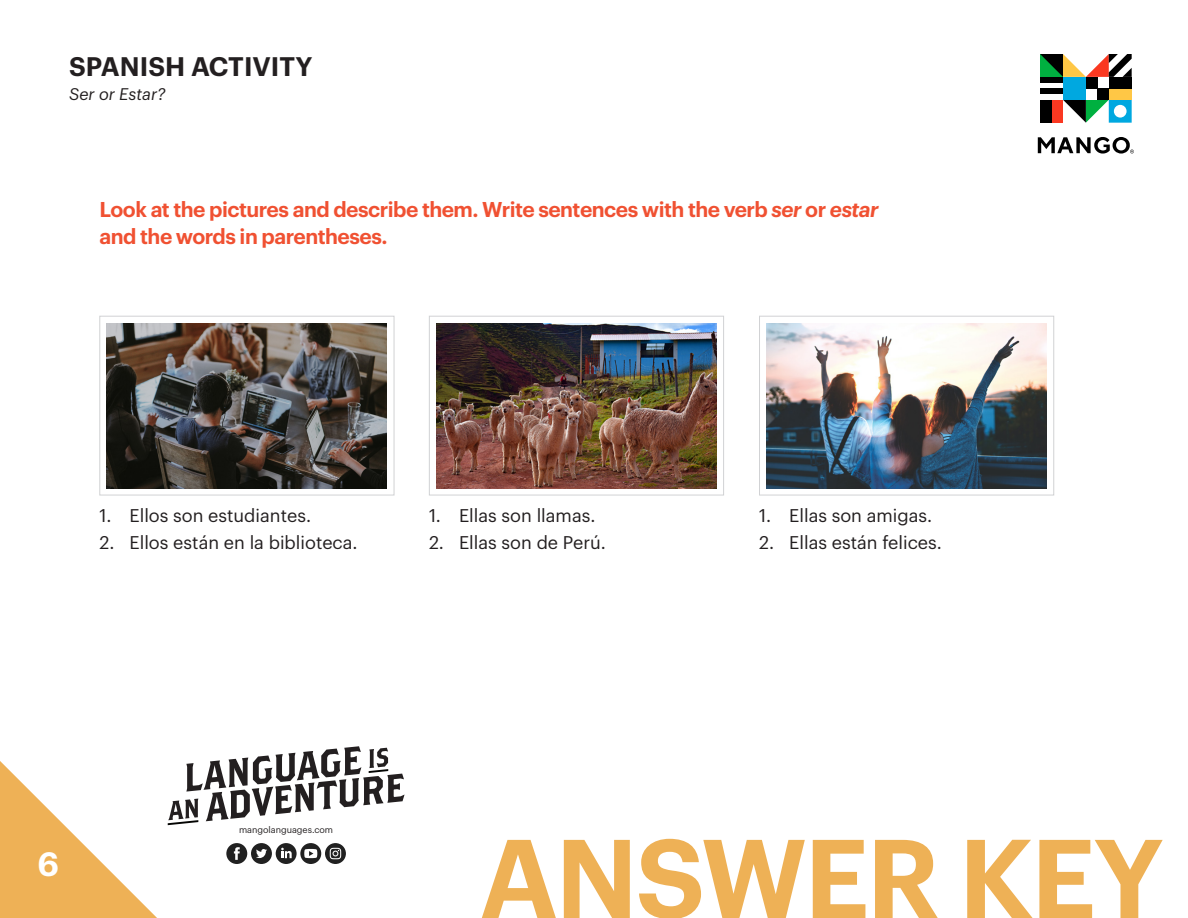
<style>
.page{position:relative;width:1188px;height:918px;background:#fff}
.page>*{position:absolute;margin:0;border:0;box-sizing:border-box;transform-origin:0 0}
.t1{font:600 109.2px "Graphik LCG";letter-spacing:-.025em;color:#eeb156}
.t2{font:600 33px "Graphik LCG";color:#fff}
.t3{font:600 26.25px "Graphik LCG";color:#231f20}
.t4{font:600 21px/27px "Graphik LCG";letter-spacing:-.025em;color:#f05132}
.t5{font:18px "Graphik LCG";color:#231f20}
.t6{font:italic 16.5px "Graphik LCG";color:#231f20}
.t7{font:9px "Graphik LCG";color:#231f20}
.s1{font-style:italic}
</style>
<div class="page">
<svg style="left:168px;top:746px;width:237px;height:79px"></svg>
<div style="left:300px;top:843px;width:21px;height:21px;background:#212121;border-radius:10px"></div>
<svg style="left:304px;top:849px;width:13px;height:9px"></svg>
<div style="left:251px;top:843px;width:21px;height:21px;background:#212121;border-radius:10px"></div>
<svg style="left:256px;top:849px;width:11px;height:9px"></svg>
<div style="left:276px;top:843px;width:21px;height:21px;background:#212121;border-radius:10px"></div>
<svg style="left:281px;top:848px;width:11px;height:10px"></svg>
<div style="left:226px;top:843px;width:21px;height:21px;background:#212121;border-radius:10px"></div>
<svg style="left:234px;top:847px;width:6px;height:13px"></svg>
<svg style="left:325px;top:843px;width:21px;height:21px"></svg>
<svg style="left:330px;top:848px;width:11px;height:11px"></svg>
<svg style="left:0;top:761px;width:157px;height:157px"></svg>
<svg style="left:1038px;top:137px;width:96px;height:17px"></svg>
<div style="left:1063px;top:77px;width:23px;height:23px;background:#00a8e0"></div>
<div style="left:1097px;top:88px;width:12px;height:12px;background:#000"></div>
<div style="left:1040px;top:77px;width:23px;height:6px;background:#000"></div>
<div style="left:1040px;top:88px;width:23px;height:6px;background:#000"></div>
<svg style="left:1063px;top:100px;width:69px;height:23px"></svg>
<div style="left:1086px;top:77px;width:11px;height:11px;background:#000"></div>
<div style="left:1040px;top:100px;width:23px;height:23px;background:#fa3821"></div>
<div style="left:1040px;top:100px;width:12px;height:23px;background:#000"></div>
<div style="left:1109px;top:77px;width:23px;height:23px;background:#ffc745"></div>
<div style="left:1109px;top:77px;width:23px;height:11px;background:#000"></div>
<svg style="left:1040px;top:54px;width:92px;height:23px"></svg>
<img style="left:107px;top:323px;width:280px;height:165px">
<img style="left:436px;top:323px;width:280px;height:165px">
<img style="left:767px;top:323px;width:280px;height:165px">
<div style="left:100px;top:316px;width:294px;height:179px;border:1px solid #d1d2d4"></div>
<div style="left:429px;top:316px;width:295px;height:179px;border:1px solid #d1d2d4"></div>
<div style="left:759px;top:316px;width:295px;height:179px;border:1px solid #d1d2d4"></div>
<p class="t3" style="left:69px;top:46px;width:245px">SPANISH ACTIVITY</p>
<p class="t6" style="left:69px;top:82px;width:98px">Ser or Estar?</p>
<p class="t4" style="left:100px;top:194px;width:781px">Look at the pictures and describe them. Write sentences with the verb <span class="s1">ser</span> or <span class="s1">estar </span>and the words in parentheses.</p>
<p class="t5" style="left:100px;top:502px;width:13px">1.</p>
<p class="t5" style="left:100px;top:529px;width:16px">2.</p>
<p class="t5" style="left:130px;top:502px;width:183px">Ellos son estudiantes.</p>
<p class="t5" style="left:130px;top:529px;width:230px">Ellos están en la biblioteca.</p>
<p class="t5" style="left:429px;top:502px;width:13px">1.</p>
<p class="t5" style="left:429px;top:529px;width:16px">2.</p>
<p class="t5" style="left:459px;top:502px;width:138px">Ellas son llamas.</p>
<p class="t5" style="left:459px;top:529px;width:148px">Ellas son de Perú.</p>
<p class="t5" style="left:759px;top:502px;width:13px">1.</p>
<p class="t5" style="left:759px;top:529px;width:16px">2.</p>
<p class="t5" style="left:789px;top:502px;width:144px">Ellas son amigas.</p>
<p class="t5" style="left:789px;top:529px;width:154px">Ellas están felices.</p>
<p class="t2" style="left:37px;top:839px;width:23px">6</p>
<p class="t7" style="left:239px;top:823px;width:96px">mangolanguages.com</p>
<p class="t1" style="left:480px;top:795px;width:686px">ANSWER KEY</p>
</div>
